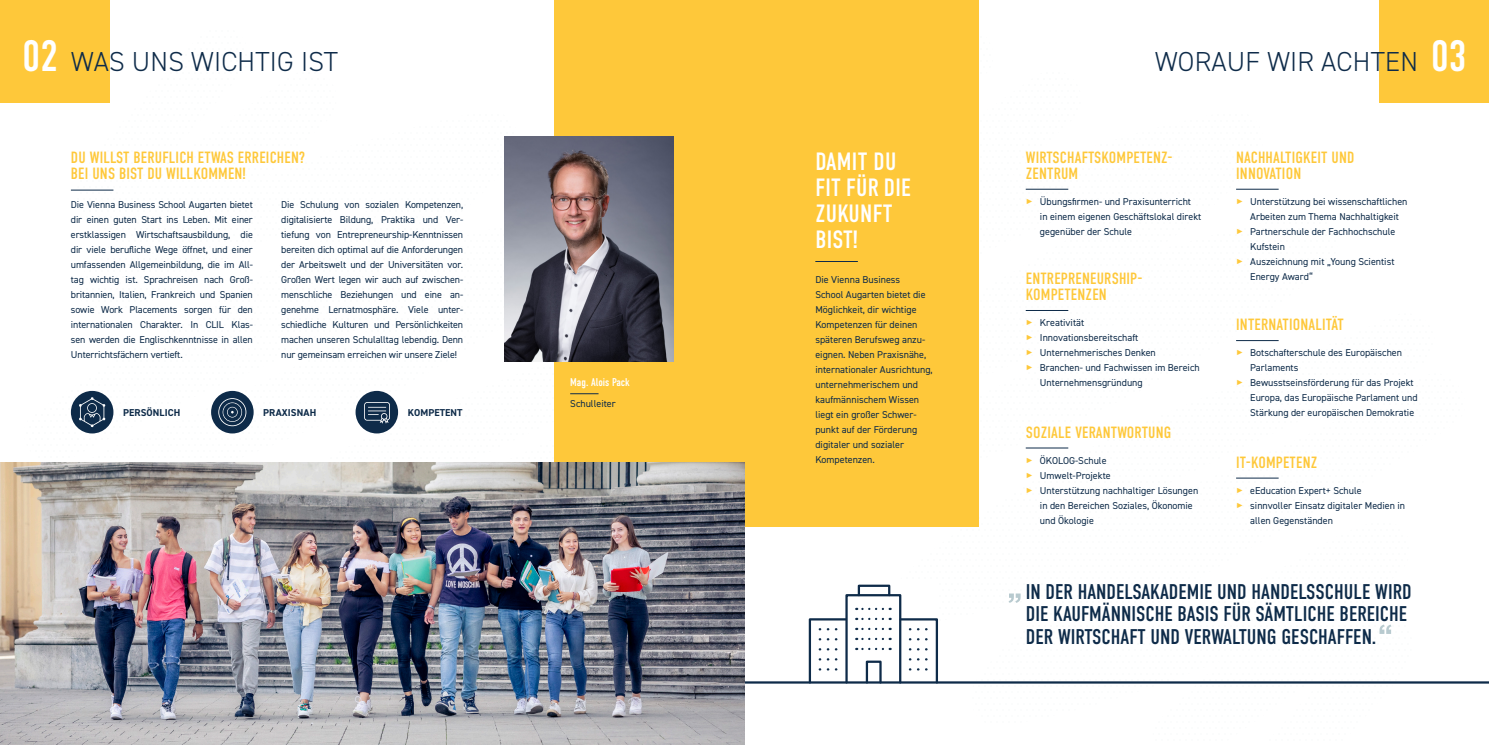
<style>
.page{position:relative;width:1489px;height:745px;background:#fff}
.page>*{position:absolute;margin:0;border:0;box-sizing:border-box;transform-origin:0 0}
.kapitel_HL_22pt{font:300 27.5px "DIN2014";letter-spacing:.01em;color:#0e2b49}
.highlight_text_20pt{font:25px "DIN Condensed";letter-spacing:.01em;color:#fff}
.highlight_text_20pt-2{font:21.25px/22.5px "DIN Condensed";color:#0e2b49}
.HL_13pt{font:16.25px "DIN Condensed";letter-spacing:.01em;color:#fec83a}
.bildbeschreibung_9pt{font:11.25px "DIN Condensed";color:#fff}
.fliesstext_8pt{font:10px/15px "DIN2014";color:#0e2b49}
.fliesstext_8pt-2{font:700 10px "DIN2014";letter-spacing:.01em;color:#0e2b49}
.s1{font-family:"DIN Condensed";font-weight:400;font-size:43.75px;color:#fff}
.s2{font-family:"Arial";font-size:7.5px;color:#fec83a}
</style>
<div class="page">
<div style="left:0;top:0;width:110px;height:103px;background:#fec83a"></div>
<div style="left:1378px;top:0;width:110px;height:103px;background:#fec83a"></div>
<div style="left:554px;top:0;width:424px;height:526px;background:#fec83a"></div>
<svg style="left:744px;top:583px;width:744px;height:101px"></svg>
<svg style="left:856px;top:616px;width:83px;height:68px"></svg>
<img style="left:0;top:462px;width:744px;height:282px">
<img style="left:504px;top:136px;width:169px;height:225px">
<svg style="left:570px;top:393px;width:28px;height:1px"></svg>
<hr style="left:71px;top:190px;width:42px;height:1px;background:#0e2b49">
<hr style="left:815px;top:261px;width:42px;height:1px;background:#0e2b49">
<hr style="left:1025px;top:310px;width:43px;height:1px;background:#0e2b49">
<hr style="left:1025px;top:447px;width:43px;height:1px;background:#0e2b49">
<hr style="left:1235px;top:340px;width:43px;height:1px;background:#0e2b49">
<hr style="left:1235px;top:477px;width:43px;height:1px;background:#0e2b49">
<hr style="left:1025px;top:189px;width:43px;height:1px;background:#0e2b49">
<hr style="left:1235px;top:189px;width:43px;height:1px;background:#0e2b49">
<svg style="left:71px;top:390px;width:42px;height:43px"></svg>
<svg style="left:355px;top:390px;width:43px;height:43px"></svg>
<svg style="left:211px;top:390px;width:42px;height:43px"></svg>
<svg style="left:1379px;top:624px;width:12px;height:9px"></svg>
<svg style="left:1008px;top:593px;width:12px;height:9px"></svg>
<p class="kapitel_HL_22pt" style="left:22px;top:45px;width:317px"><span class="s1">02</span> WAS UNS WICHTIG IST</p>
<p class="kapitel_HL_22pt" style="left:1154px;top:45px;width:313px">WORAUF WIR ACHTEN <span class="s1">03</span></p>
<p class="HL_13pt" style="left:71px;top:148px;width:235px">DU WILLST BERUFLICH ETWAS ERREICHEN?</p>
<p class="HL_13pt" style="left:71px;top:164px;width:176px">BEI UNS BIST DU WILLKOMMEN!</p>
<p class="fliesstext_8pt" style="left:71px;top:196px;width:183px;text-align:justify">Die Vienna Business School Augarten bietet dir einen guten Start ins Leben. Mit einer erstklassigen Wirtschaftsausbildung, die dir viele berufliche Wege öffnet, und einer umfassenden Allgemeinbildung, die im All&shy;tag wichtig ist. Sprachreisen nach Groß&shy;britannien, Italien, Frankreich und Spanien sowie Work Placements sorgen für den internationalen Charakter. In CLIL Klas&shy;sen werden die Englischkenntnisse in allen Unterrichtsfächern vertieft.</p>
<p class="fliesstext_8pt" style="left:281px;top:196px;width:183px;text-align:justify">Die Schulung von sozialen Kompetenzen, digitalisierte Bildung, Praktika und Ver&shy;tiefung von Entrepreneurship-Kenntnissen bereiten dich optimal auf die Anforderungen der Arbeitswelt und der Universitäten vor.<br>Großen Wert legen wir auch auf zwischen&shy;menschliche Beziehungen und eine an&shy;genehme Lernatmosphäre. Viele unter&shy;schiedliche Kulturen und Persönlichkeiten machen unseren Schulalltag lebendig. Denn nur gemeinsam erreichen wir unsere Ziele!</p>
<p class="fliesstext_8pt-2" style="left:123px;top:406px;width:59px">PERSÖNLICH</p>
<p class="fliesstext_8pt-2" style="left:263px;top:406px;width:54px">PRAXISNAH</p>
<p class="fliesstext_8pt-2" style="left:408px;top:406px;width:56px">KOMPETENT</p>
<p class="bildbeschreibung_9pt" style="left:570px;top:376px;width:61px">Mag. Alois Pack</p>
<p class="fliesstext_8pt" style="left:570px;top:396px;width:47px">Schulleiter</p>
<p class="highlight_text_20pt" style="left:815px;top:147px;width:82px">DAMIT DU</p>
<p class="highlight_text_20pt" style="left:815px;top:173px;width:97px">FIT FÜR DIE</p>
<p class="highlight_text_20pt" style="left:815px;top:199px;width:78px">ZUKUNFT</p>
<p class="highlight_text_20pt" style="left:815px;top:226px;width:44px">BIST!</p>
<p class="fliesstext_8pt" style="left:815px;top:271px;width:119px">Die Vienna Business<br>School Augarten bietet die<br>Möglichkeit, dir wichtige<br>Kompetenzen für deinen späteren Berufsweg anzu&shy;eignen. Neben Praxisnähe, internationaler Ausrichtung, unternehmerischem und kaufmännischem Wissen liegt ein großer Schwer&shy;punkt auf der Förderung digitaler und sozialer<br>Kompetenzen.</p>
<p class="HL_13pt" style="left:1025px;top:148px;width:148px">WIRTSCHAFTSKOMPETENZ-</p>
<p class="HL_13pt" style="left:1025px;top:164px;width:54px">ZENTRUM</p>
<p class="HL_13pt" style="left:1236px;top:148px;width:120px">NACHHALTIGKEIT UND</p>
<p class="HL_13pt" style="left:1236px;top:164px;width:67px">INNOVATION</p>
<p class="fliesstext_8pt" style="left:1039px;top:194px;width:163px;text-indent:-14px"><span class="s2">►</span> Übungsfirmen- und Praxisunterricht<br>in einem eigenen Geschäftslokal direkt gegenüber der Schule</p>
<p class="fliesstext_8pt" style="left:1235px;top:194px;width:173px;text-align:center"><span class="s2">►</span> Unterstützung bei wissenschaftlichen<br>Arbeiten zum Thema Nachhaltigkeit</p>
<p class="fliesstext_8pt" style="left:1250px;top:224px;width:146px;text-indent:-14px"><span class="s2">►</span> Partnerschule der Fachhochschule<br>Kufstein</p>
<p class="fliesstext_8pt" style="left:1250px;top:254px;width:146px;text-indent:-14px"><span class="s2">►</span> Auszeichnung mit „Young Scientist<br>Energy Award“</p>
<p class="HL_13pt" style="left:1025px;top:269px;width:118px">ENTREPRENEURSHIP-</p>
<p class="HL_13pt" style="left:1025px;top:285px;width:82px">KOMPETENZEN</p>
<p class="fliesstext_8pt" style="left:1025px;top:315px;width:60px"><span class="s2">►</span> Kreativität</p>
<p class="fliesstext_8pt" style="left:1025px;top:330px;width:114px"><span class="s2">►</span> Innovationsbereitschaft</p>
<p class="fliesstext_8pt" style="left:1025px;top:345px;width:132px"><span class="s2">►</span> Unternehmerisches Denken</p>
<p class="fliesstext_8pt" style="left:1039px;top:360px;width:161px;text-indent:-14px"><span class="s2">►</span> Branchen- und Fachwissen im Bereich<br>Unternehmensgründung</p>
<p class="HL_13pt" style="left:1025px;top:423px;width:147px">SOZIALE VERANTWORTUNG</p>
<p class="fliesstext_8pt" style="left:1025px;top:452px;width:82px"><span class="s2">►</span> ÖKOLOG-Schule</p>
<p class="fliesstext_8pt" style="left:1025px;top:467px;width:86px"><span class="s2">►</span> Umwelt-Projekte</p>
<p class="fliesstext_8pt" style="left:1039px;top:482px;width:160px;text-indent:-14px"><span class="s2">►</span> Unterstützung nachhaltiger Lösungen in den Bereichen Soziales, Ökonomie und Ökologie</p>
<p class="HL_13pt" style="left:1236px;top:315px;width:109px">INTERNATIONALITÄT</p>
<p class="fliesstext_8pt" style="left:1250px;top:345px;width:153px;text-indent:-14px"><span class="s2">►</span> Botschafterschule des Europäischen<br>Parlaments</p>
<p class="fliesstext_8pt" style="left:1250px;top:375px;width:169px;text-indent:-14px"><span class="s2">►</span> Bewusstseinsförderung für das Projekt<br>Europa, das Europäische Parlament und<br>Stärkung der europäischen Demokratie</p>
<p class="HL_13pt" style="left:1236px;top:453px;width:83px">IT-KOMPETENZ</p>
<p class="fliesstext_8pt" style="left:1235px;top:482px;width:127px"><span class="s2">►</span> eEducation Expert+ Schule</p>
<p class="fliesstext_8pt" style="left:1250px;top:497px;width:156px;text-indent:-14px"><span class="s2">►</span> sinnvoller Einsatz digitaler Medien in allen Gegenständen</p>
<p class="highlight_text_20pt-2" style="left:1025px;top:580px;width:387px">IN DER HANDELSAKADEMIE UND HANDELSSCHULE WIRD<br>DIE KAUFMÄNNISCHE BASIS FÜR SÄMTLICHE BEREICHE<br>DER WIRTSCHAFT UND VERWALTUNG GESCHAFFEN.</p>
</div>
